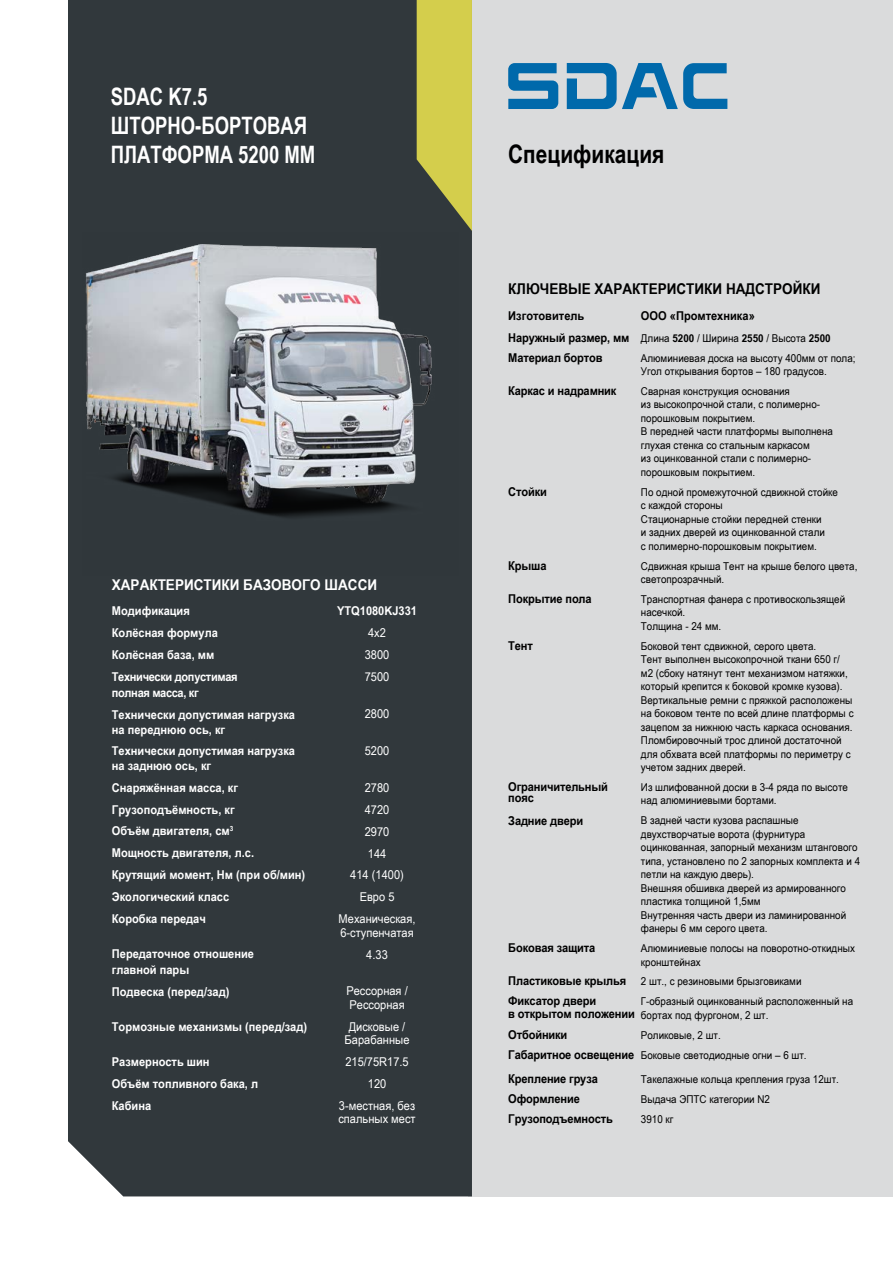
<style>
.page{position:relative;width:893px;height:1263px;background:#fff}
.page>*{position:absolute;margin:0;border:0;box-sizing:border-box;transform-origin:0 0}
.t1{font:700 25.5px "Arial Narrow";color:#000}
.t2{font:700 24px/28.8px "Arial Narrow";color:#fff;scale:.94 1}
.t3{font:700 14.85px "Arial Narrow";color:#000;scale:1.11 1}
.t4{font:700 14.85px "Arial Narrow";color:#fff;scale:1.11 1}
.t5{font:700 12.15px/15.3px "Arial Narrow";color:#fff;scale:1.11 1}
.t6{font:700 12.15px/11.2px "Arial Narrow";letter-spacing:-.01em;color:#000;scale:1.11 1}
.t7{font:12.15px/13.5px "Arial Narrow";color:#fff;scale:1.11 1}
.t8{font:700 12.15px/15.3px "Arial Narrow";letter-spacing:-.025em;color:#fff;scale:1.11 1}
.t9{font:10.8px/13.5px "Arial Narrow";color:#000;scale:1.11 1}
.s1{font-weight:700;font-size:12.15px}
.s2{font-weight:700}
</style>
<div class="page">
<div style="left:469px;top:0;width:424px;height:1196px;background:#dadbdc"></div>
<div style="left:68px;top:0;width:404px;height:1196px;background:#31383c"></div>
<svg style="left:417px;top:0;width:55px;height:231px;background:#bab649"></svg>
<img style="left:83px;top:232px;width:375px;height:344px">
<svg style="left:508px;top:63px;width:50px;height:46px"></svg>
<svg style="left:567px;top:63px;width:160px;height:46px"></svg>
<h2 class="t2" style="left:111px;top:81px;width:219px">SDAC K7.5<br>Шторно-бортовая платформа 5200 мм</h2>
<h3 class="t4" style="left:112px;top:574px;width:240px">Характеристики базового шасс и</h3>
<p class="t5" style="left:112px;top:603px;width:72px">Модификация</p>
<p class="t5" style="left:337px;top:603px;width:74px">YTQ1080KJ331</p>
<p class="t5" style="left:112px;top:624px;width:97px">Колёсная формула</p>
<p class="t7" style="left:368px;top:625px;width:18px">4х2</p>
<p class="t5" style="left:112px;top:647px;width:94px">Колёсная база, мм</p>
<p class="t7" style="left:365px;top:647px;width:24px">3800</p>
<p class="t8" style="left:112px;top:669px;width:115px">Технически допустимая полная масса, кг</p>
<p class="t7" style="left:365px;top:670px;width:24px">7500</p>
<p class="t5" style="left:112px;top:706px;width:167px">Технически допустимая нагрузка на переднюю ось, кг</p>
<p class="t7" style="left:365px;top:707px;width:24px">2800</p>
<p class="t5" style="left:112px;top:742px;width:167px">Технически допустимая нагрузка на заднюю ось, кг</p>
<p class="t7" style="left:365px;top:743px;width:24px">5200</p>
<p class="t5" style="left:112px;top:779px;width:115px">Снаряжённая масса, кг</p>
<p class="t7" style="left:365px;top:780px;width:24px">2780</p>
<p class="t5" style="left:112px;top:801px;width:112px">Грузоподъёмность, кг</p>
<p class="t7" style="left:365px;top:802px;width:24px">4720</p>
<p class="t5" style="left:112px;top:823px;width:111px">Объём двигателя, см<sup>3</sup></p>
<p class="t7" style="left:365px;top:824px;width:24px">2970</p>
<p class="t5" style="left:112px;top:845px;width:130px">Мощность двигателя, л.с.</p>
<p class="t7" style="left:368px;top:846px;width:18px">144</p>
<p class="t5" style="left:112px;top:867px;width:176px">Крутящий момент, Нм (при об/мин)</p>
<p class="t7" style="left:350px;top:868px;width:50px">414 (1400)</p>
<p class="t5" style="left:112px;top:889px;width:107px">Экологический класс</p>
<p class="t7" style="left:360px;top:890px;width:33px">Евро 5</p>
<p class="t5" style="left:112px;top:911px;width:86px">Коробка передач</p>
<p class="t7" style="left:339px;top:912px;width:71px">Механическая,<br>6-ступенчатая</p>
<p class="t5" style="left:112px;top:946px;width:130px">Передаточное отношение главной пары</p>
<p class="t7" style="left:366px;top:947px;width:21px">4.33</p>
<p class="t5" style="left:112px;top:983px;width:107px">Подвеска (перед/зад)</p>
<p class="t7" style="left:346px;top:984px;width:57px">Рессорная /<br>Рессорная</p>
<p class="t5" style="left:112px;top:1018px;width:177px">Тормозные механизмы (перед/зад)</p>
<p class="t7" style="left:345px;top:1019px;width:60px;text-align:center">Дисковые /<br>Барабанные</p>
<p class="t5" style="left:112px;top:1053px;width:90px">Размерность шин</p>
<p class="t7" style="left:345px;top:1054px;width:59px">215/75R17.5</p>
<p class="t5" style="left:112px;top:1075px;width:133px">Объём топливного бака, л</p>
<p class="t7" style="left:368px;top:1076px;width:18px">120</p>
<p class="t5" style="left:112px;top:1097px;width:37px">Кабина</p>
<p class="t7" style="left:338px;top:1098px;width:71px">3-местная, без спальных мест</p>
<h1 class="t1" style="left:508px;top:134px;width:158px">Спецификация</h1>
<h3 class="t3" style="left:508px;top:278px;width:95px">КЛЮЧЕВЫЕ ХАРАКТЕРИ</h3>
<h3 class="t3" style="left:676px;top:278px;width:18px">СТИКИ</h3>
<h3 class="t3" style="left:726px;top:278px;width:45px">НАДСТРО</h3>
<h3 class="t3" style="left:793px;top:278px;width:17px">ЙКИ</h3>
<p class="t6" style="left:508px;top:309px;width:70px">Изготовитель</p>
<p class="t6" style="left:641px;top:309px;width:9px">ООО</p>
<p class="t6" style="left:670px;top:309px;width:78px">«Промтехника»</p>
<p class="t9" style="left:508px;top:331px;width:292px"><span class="s1">Наружный размер, мм</span> Длина <span class="s2">5200</span> / Ширина <span class="s2">2550</span> / Высота <span class="s2">2500</span></p>
<p class="t6" style="left:508px;top:351px;width:86px">Материал бортов</p>
<p class="t9" style="left:641px;top:351px;width:195px">Алюминиевая доска на высоту 400мм от пола;<br>Угол открывания бортов – 180 градусов.</p>
<p class="t6" style="left:508px;top:384px;width:99px">Каркас и надрамник</p>
<p class="t9" style="left:641px;top:384px;width:174px">Сварная конструкция основания<br>из высокопрочной стали, с полимерно&shy;порошковым покрытием.<br>В передней части платформы выполнена глухая стенка со стальным каркасом<br>из оцинкованной стали с полимерно&shy;порошковым покрытием.</p>
<p class="t6" style="left:508px;top:485px;width:36px">Стойки</p>
<p class="t9" style="left:641px;top:485px;width:179px">По одной промежуточной сдвижной стойке с каждой стороны<br>Стационарные стойки передней стенки<br>и задних дверей из оцинкованной стали<br>с полимерно-порошковым покрытием.</p>
<p class="t6" style="left:508px;top:559px;width:36px">Крыша</p>
<p class="t9" style="left:641px;top:559px;width:197px">Сдвижная крыша Тент на крыше белого цвета, светопрозрачный.</p>
<p class="t6" style="left:508px;top:593px;width:77px">Покрытие пола</p>
<p class="t9" style="left:641px;top:592px;width:186px">Транспортная фанера с противоскользящей насечкой.<br>Толщина - 24 мм.</p>
<p class="t6" style="left:508px;top:639px;width:24px">Тент</p>
<p class="t9" style="left:641px;top:639px;width:193px">Боковой тент сдвижной, серого цвета.<br>Тент выполнен высокопрочной ткани 650 г/ м2 (сбоку натянут тент механизмом натяжки, который крепится к боковой кромке кузова).<br>Вертикальные ремни с пряжкой расположены на боковом тенте по всей длине платформы с зацепом за нижнюю часть каркаса основания.<br>Пломбировочный трос длиной достаточной для обхвата всей платформы по периметру с учетом задних дверей.</p>
<p class="t6" style="left:508px;top:780px;width:91px">Ограничительный пояс</p>
<p class="t9" style="left:641px;top:780px;width:188px">Из шлифованной доски в 3-4 ряда по высоте над алюминиевыми бортами.</p>
<p class="t6" style="left:508px;top:814px;width:69px">Задние двери</p>
<p class="t9" style="left:641px;top:813px;width:199px">В задней части кузова распашные двухстворчатые ворота (фурнитура оцинкованная, запорный механизм штангового типа, установлено по 2 запорных комплекта и 4 петли на каждую дверь).<br>Внешняя обшивка дверей из армированного пластика толщиной 1,5мм<br>Внутренняя часть двери из ламинированной фанеры 6 мм серого цвета.</p>
<p class="t6" style="left:508px;top:942px;width:80px">Боковая защита</p>
<p class="t9" style="left:641px;top:941px;width:194px">Алюминиевые полосы на поворотно-откидных кронштейнах</p>
<p class="t9" style="left:508px;top:974px;width:266px"><span class="s1">Пластиковые крылья</span> 2 шт., с резиновыми брызговиками</p>
<p class="t6" style="left:508px;top:994px;width:116px;line-height:13px">Фиксатор двери<br>в открытом положении</p>
<p class="t9" style="left:641px;top:994px;width:193px">Г-образный оцинкованный расположенный на бортах под фургоном, 2 шт.</p>
<p class="t6" style="left:508px;top:1028px;width:55px">Отбойники</p>
<p class="t9" style="left:508px;top:1024px;width:270px;line-height:20.1px;text-indent:133px">Роликовые, 2 шт.<br><span class="s1">Габаритное освещение</span> Боковые светодиодные огни – 6 шт.</p>
<p class="t6" style="left:508px;top:1073px;width:82px">Крепление груза</p>
<p class="t9" style="left:641px;top:1072px;width:180px">Такелажные кольца крепления груза 12шт.</p>
<p class="t6" style="left:508px;top:1093px;width:66px">Оформление</p>
<p class="t9" style="left:641px;top:1092px;width:118px">Выдача ЭПТС категории N2</p>
<p class="t6" style="left:508px;top:1113px;width:96px">Грузоподъемность</p>
<p class="t9" style="left:641px;top:1112px;width:31px">3910 кг</p>
</div>
